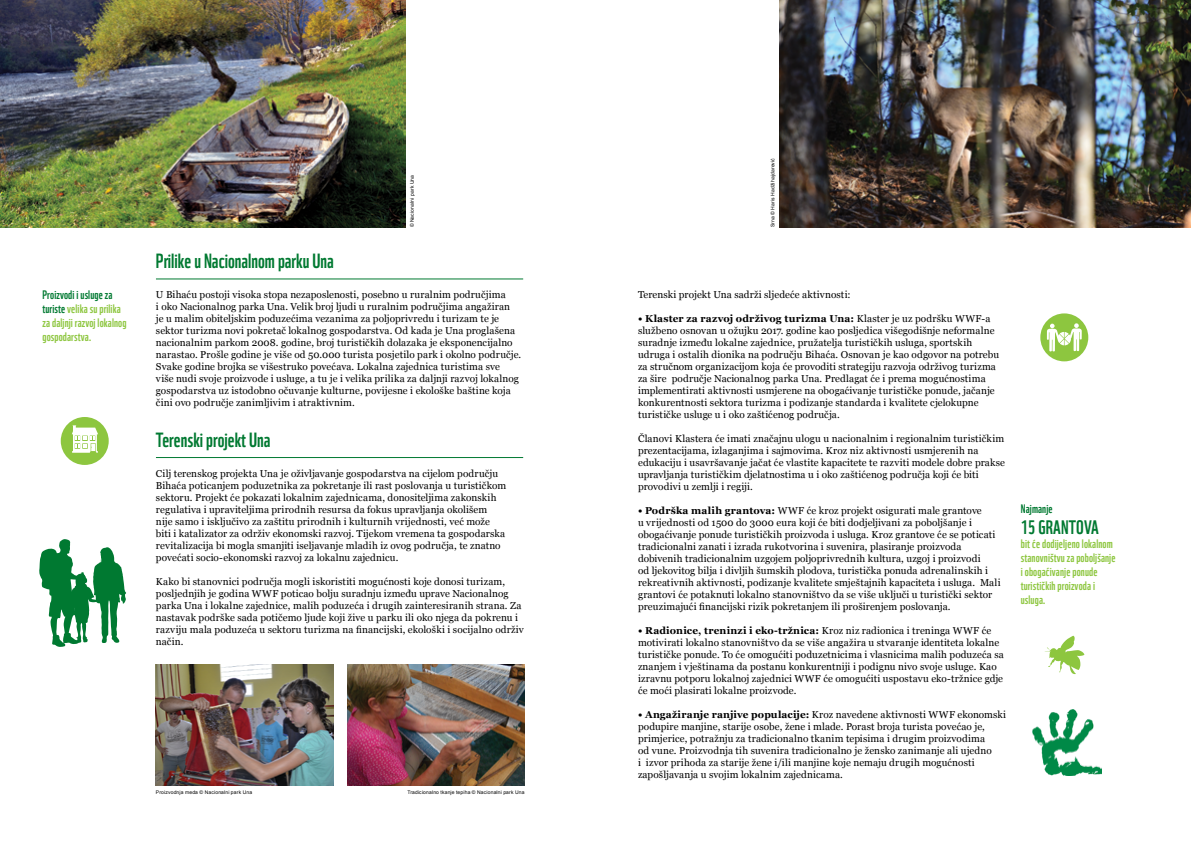
<style>
.page{position:relative;width:1191px;height:842px;background:#fff}
.page>*{position:absolute;margin:0;border:0;box-sizing:border-box;transform-origin:0 0}
.t1{font:20px "WWF";color:#007931}
.t2{font:19px "WWF";letter-spacing:.01em;color:#007931}
.t3{font:12px/14px "WWF";letter-spacing:.01em;color:#8dc63f}
.t4{font:12px "WWF";letter-spacing:.01em;color:#007931}
.t5{font:10px/12px "Georgia";letter-spacing:.01em;color:#000}
.t6{font:5px "Arial";letter-spacing:.03em;color:#000}
.s1{color:#007931}
.s2{font-weight:700}
</style>
<div class="page">
<hr style="left:156px;top:279px;width:367px;height:1px;background:#007931">
<hr style="left:156px;top:457px;width:367px;height:1px;background:#007931">
<img style="left:779px;top:0;width:412px;height:227px">
<img style="left:0;top:0;width:406px;height:227px">
<img style="left:347px;top:664px;width:177px;height:121px">
<img style="left:156px;top:664px;width:177px;height:121px">
<svg style="left:39px;top:539px;width:87px;height:108px"></svg>
<img style="left:1032px;top:709px;width:69px;height:66px">
<div style="left:61px;top:417px;width:48px;height:48px;background:#8dc63f;border-radius:50%"></div>
<svg style="left:72px;top:425px;width:26px;height:28px"></svg>
<div style="left:1040px;top:313px;width:48px;height:48px;background:#8dc63f;border-radius:50%"></div>
<svg style="left:1047px;top:323px;width:34px;height:28px"></svg>
<svg style="left:1044px;top:636px;width:40px;height:38px"></svg>
<p class="t3" style="left:43px;top:287px;width:85px"><span class="s1">Proizvodi i usluge za turiste</span> velika su prilika za daljnji razvoj lokalnog gospodarstva.</p>
<h1 class="t1" style="left:156px;top:246px;width:179px">Prilike u Nacionalnom parku Una</h1>
<p class="t6" style="left:409px;top:227px;width:54px;rotate:-90deg">© Nacionalni park Una</p>
<p class="t5" style="left:156px;top:289px;width:367px">U Bihaću postoji visoka stopa nezaposlenosti, posebno u ruralnim područjima<br>i oko Nacionalnog parka Una. Velik broj ljudi u ruralnim područjima angažiran<br>je u malim obiteljskim poduzećima vezanima za poljoprivredu i turizam te je sektor turizma novi pokretač lokalnog gospodarstva. Od kada je Una proglašena nacionalnim parkom 2008. godine, broj turističkih dolazaka je eksponencijalno narastao. Prošle godine je više od 50.000 turista posjetilo park i okolno područje.<br>Svake godine brojka se višestruko povećava. Lokalna zajednica turistima sve<br>više nudi svoje proizvode i usluge, a tu je i velika prilika za daljnji razvoj lokalnog gospodarstva uz istodobno očuvanje kulturne, povijesne i ekološke baštine koja čini ovo područje zanimljivim i atraktivnim.</p>
<h1 class="t1" style="left:156px;top:424px;width:116px">Terenski projekt Una</h1>
<p class="t5" style="left:156px;top:467px;width:352px">Cilj terenskog projekta Una je oživljavanje gospodarstva na cijelom području Bihaća poticanjem poduzetnika za pokretanje ili rast poslovanja u turističkom sektoru. Projekt će pokazati lokalnim zajednicama, donositeljima zakonskih regulativa i upraviteljima prirodnih resursa da fokus upravljanja okolišem nije samo i isključivo za zaštitu prirodnih i kulturnih vrijednosti, već može biti i katalizator za održiv ekonomski razvoj. Tijekom vremena ta gospodarska revitalizacija bi mogla smanjiti iseljavanje mladih iz ovog područja, te znatno povećati socio-ekonomski razvoj za lokalnu zajednicu.</p>
<p class="t5" style="left:156px;top:575px;width:369px">Kako bi stanovnici područja mogli iskoristiti mogućnosti koje donosi turizam, posljednjih je godina WWF poticao bolju suradnju između uprave Nacionalnog parka Una i lokalne zajednice, malih poduzeća i drugih zainteresiranih strana. Za nastavak podrške sada potičemo ljude koji žive u parku ili oko njega da pokrenu i razviju mala poduzeća u sektoru turizma na financijski, ekološki i socijalno održiv način.</p>
<p class="t6" style="left:156px;top:789px;width:98px">Proizvodnja meda © Nacionalni park Una</p>
<p class="t6" style="left:407px;top:789px;width:119px">Tradicionalno tkanje tepiha © Nacionalni park Una</p>
<p class="t6" style="left:769px;top:227px;width:71px;rotate:-90deg">Srna © Haris Hadžihajdarević</p>
<p class="t5" style="left:638px;top:289px;width:214px">Terenski projekt Una sadrži sljedeće aktivnosti:</p>
<p class="t5" style="left:638px;top:313px;width:362px"><span class="s2">• Klaster za razvoj održivog turizma Una:</span> Klaster je uz podršku WWF-a službeno osnovan u ožujku 2017. godine kao posljedica višegodišnje neformalne suradnje između lokalne zajednice, pružatelja turističkih usluga, sportskih udruga i ostalih dionika na području Bihaća. Osnovan je kao odgovor na potrebu za stručnom organizacijom koja će provoditi strategiju razvoja održivog turizma za šire područje Nacionalnog parka Una. Predlagat će i prema mogućnostima implementirati aktivnosti usmjerene na obogaćivanje turističke ponude, jačanje konkurentnosti sektora turizma i podizanje standarda i kvalitete cjelokupne turističke usluge u i oko zaštićenog područja.</p>
<p class="t5" style="left:638px;top:433px;width:368px">Članovi Klastera će imati značajnu ulogu u nacionalnim i regionalnim turističkim prezentacijama, izlaganjima i sajmovima. Kroz niz aktivnosti usmjerenih na edukaciju i usavršavanje jačat će vlastite kapacitete te razviti modele dobre prakse upravljanja turističkim djelatnostima u i oko zaštićenog područja koji će biti provodivi u zemlji i regiji.</p>
<p class="t5" style="left:638px;top:505px;width:364px"><span class="s2">• Podrška malih grantova:</span> WWF će kroz projekt osigurati male grantove<br>u vrijednosti od 1500 do 3000 eura koji će biti dodjeljivani za poboljšanje i obogaćivanje ponude turističkih proizvoda i usluga. Kroz grantove će se poticati tradicionalni zanati i izrada rukotvorina i suvenira, plasiranje proizvoda dobivenih tradicionalnim uzgojem poljoprivrednih kultura, uzgoj i proizvodi<br>od ljekovitog bilja i divljih šumskih plodova, turistička ponuda adrenalinskih i rekreativnih aktivnosti, podizanje kvalitete smještajnih kapaciteta i usluga. Mali grantovi će potaknuti lokalno stanovništvo da se više uključi u turistički sektor preuzimajući financijski rizik pokretanjem ili proširenjem poslovanja.</p>
<p class="t5" style="left:638px;top:625px;width:367px"><span class="s2">• Radionice, treninzi i eko-tržnica:</span> Kroz niz radionica i treninga WWF će motivirati lokalno stanovništvo da se više angažira u stvaranje identiteta lokalne turističke ponude. To će omogućiti poduzetnicima i vlasnicima malih poduzeća sa znanjem i vještinama da postanu konkurentniji i podignu nivo svoje usluge. Kao izravnu potporu lokalnoj zajednici WWF će omogućiti uspostavu eko-tržnice gdje će moći plasirati lokalne proizvode.</p>
<p class="t5" style="left:638px;top:709px;width:370px"><span class="s2">• Angažiranje ranjive populacije:</span> Kroz navedene aktivnosti WWF ekonomski podupire manjine, starije osobe, žene i mlade. Porast broja turista povećao je, primjerice, potražnju za tradicionalno tkanim tepisima i drugim proizvodima<br>od vune. Proizvodnja tih suvenira tradicionalno je žensko zanimanje ali ujedno<br>i izvor prihoda za starije žene i/ili manjine koje nemaju drugih mogućnosti zapošljavanja u svojim lokalnim zajednicama.</p>
<p class="t4" style="left:1020px;top:500px;width:33px">Najmanje</p>
<h2 class="t2" style="left:1020px;top:513px;width:79px">15 GRANTOVA</h2>
<p class="t3" style="left:1020px;top:536px;width:96px">bit će dodijeljeno lokalnom stanovništvu za poboljšanje i obogaćivanje ponude turističkih proizvoda i usluga.</p>
</div>
